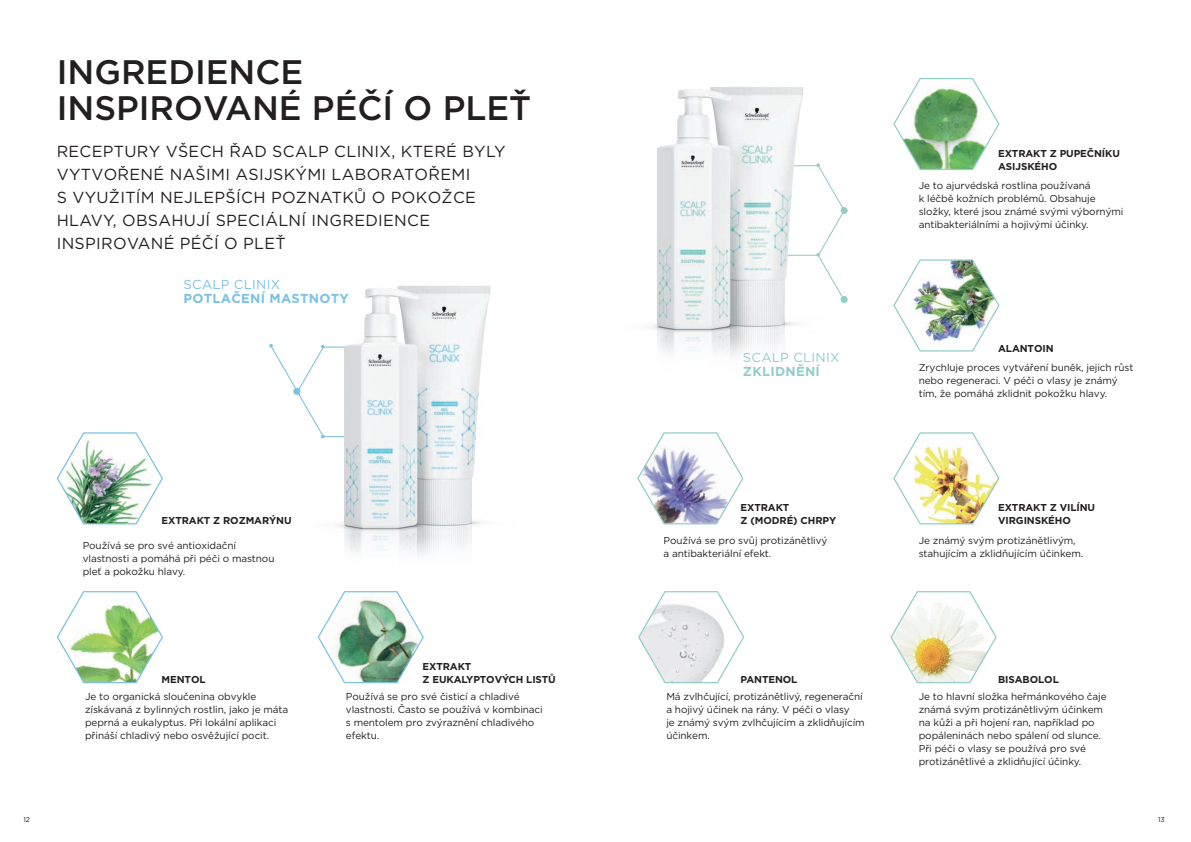
<style>
.page{position:relative;width:1191px;height:842px;background:#fff}
.page>*{position:absolute;margin:0;border:0;box-sizing:border-box;transform-origin:0 0}
.t1{font:500 34px/36px "Gotham";color:#231f20}
.t2{font:16px/23px "Gotham";letter-spacing:.02em;color:#231f20}
.t3{font:700 13px "Gotham";letter-spacing:.02em;color:#7bc1e3}
.t4{font:13px "Gotham";letter-spacing:.02em;color:#92cdc8}
.t5{font:13px "Gotham";letter-spacing:.02em;color:#7bc1e3}
.t6{font:700 13px "Gotham";letter-spacing:.02em;color:#92cdc8}
.t7{font:10px/13px "Gotham";letter-spacing:-.01em;color:#231f20}
.t8{font:700 10px/13px "Gotham";letter-spacing:-.01em;color:#231f20}
.t9{font:7px "Gotham";color:#231f20}
</style>
<div class="page">
<img style="left:269px;top:285px;width:222px;height:270px">
<img style="left:56px;top:432px;width:107px;height:93px">
<svg style="left:56px;top:591px;width:107px;height:93px"></svg>
<img style="left:317px;top:591px;width:107px;height:93px">
<img style="left:650px;top:87px;width:198px;height:269px">
<svg style="left:637px;top:432px;width:107px;height:93px"></svg>
<img style="left:893px;top:432px;width:107px;height:93px">
<img style="left:893px;top:259px;width:107px;height:93px">
<svg style="left:890px;top:591px;width:107px;height:93px"></svg>
<svg style="left:638px;top:591px;width:107px;height:93px"></svg>
<svg style="left:893px;top:78px;width:107px;height:93px"></svg>
<h1 class="t1" style="left:57px;top:53px;width:476px">INGREDIENCE<br>INSPIROVANÉ PÉČÍ O PLEŤ</h1>
<h2 class="t2" style="left:57px;top:140px;width:450px">RECEPTURY VŠECH ŘAD SCALP CLINIX, KTERÉ BYLY VYTVOŘENÉ NAŠIMI ASIJSKÝMI LABORATOŘEMI<br>S VYUŽITÍM NEJLEPŠÍCH POZNATKŮ O POKOŽCE HLAVY, OBSAHUJÍ SPECIÁLNÍ INGREDIENCE INSPIROVANÉ PÉČÍ O PLEŤ</h2>
<h3 class="t5" style="left:184px;top:276px;width:98px">SCALP CLINIX</h3>
<h3 class="t3" style="left:184px;top:290px;width:167px">POTLAČENÍ MASTNOTY</h3>
<p class="t8" style="left:162px;top:514px;width:131px">EXTRAKT Z ROZMARÝNU</p>
<p class="t7" style="left:83px;top:539px;width:193px">Používá se pro své antioxidační vlastnosti a pomáhá při péči o mastnou pleť a pokožku hlavy.</p>
<p class="t8" style="left:162px;top:673px;width:45px">MENTOL</p>
<p class="t7" style="left:85px;top:689px;width:205px">Je to organická sloučenina obvykle získávaná z bylinných rostlin, jako je máta peprná a eukalyptus. Při lokální aplikaci přináší chladivý nebo osvěžující pocit.</p>
<p class="t8" style="left:422px;top:660px;width:135px">EXTRAKT<br>Z EUKALYPTOVÝCH LISTŮ</p>
<p class="t7" style="left:346px;top:689px;width:198px">Používá se pro své čisticí a chladivé vlastnosti. Často se používá v kombinaci s mentolem pro zvýraznění chladivého efektu.</p>
<p class="t8" style="left:998px;top:147px;width:123px">EXTRAKT Z PUPEČNÍKU<br>ASIJSKÉHO</p>
<p class="t7" style="left:918px;top:179px;width:206px">Je to ajurvédská rostlina používaná<br>k léčbě kožních problémů. Obsahuje složky, které jsou známé svými výbornými antibakteriálními a hojivými účinky.</p>
<h3 class="t4" style="left:743px;top:349px;width:98px">SCALP CLINIX</h3>
<h3 class="t6" style="left:743px;top:363px;width:78px">ZKLIDNĚNÍ</h3>
<p class="t8" style="left:998px;top:341px;width:57px">ALANTOIN</p>
<p class="t7" style="left:918px;top:361px;width:216px">Zrychluje proces vytváření buněk, jejich růst nebo regeneraci. V péči o vlasy je známý tím, že pomáhá zklidnit pokožku hlavy.</p>
<p class="t8" style="left:740px;top:501px;width:97px">EXTRAKT<br>Z (MODRÉ) CHRPY</p>
<p class="t8" style="left:998px;top:501px;width:98px">EXTRAKT Z VILÍNU<br>VIRGINSKÉHO</p>
<p class="t7" style="left:663px;top:533px;width:165px">Používá se pro svůj protizánětlivý a antibakteriální efekt.</p>
<p class="t7" style="left:918px;top:533px;width:166px">Je známý svým protizánětlivým, stahujícím a zklidňujícím účinkem.</p>
<p class="t8" style="left:740px;top:673px;width:58px">PANTENOL</p>
<p class="t8" style="left:998px;top:673px;width:62px">BISABOLOL</p>
<p class="t7" style="left:666px;top:689px;width:200px">Má zvlhčující, protizánětlivý, regenerační a hojivý účinek na rány. V péči o vlasy<br>je známý svým zvlhčujícím a zklidňujícím účinkem.</p>
<p class="t7" style="left:918px;top:689px;width:189px">Je to hlavní složka heřmánkového čaje známá svým protizánětlivým účinkem na kůži a při hojení ran, například po popáleninách nebo spálení od slunce.<br>Při péči o vlasy se používá pro své protizánětlivé a zklidňující účinky.</p>
<p class="t9" style="left:23px;top:815px;width:8px">12</p>
<p class="t9" style="left:1158px;top:815px;width:8px">13</p>
</div>
